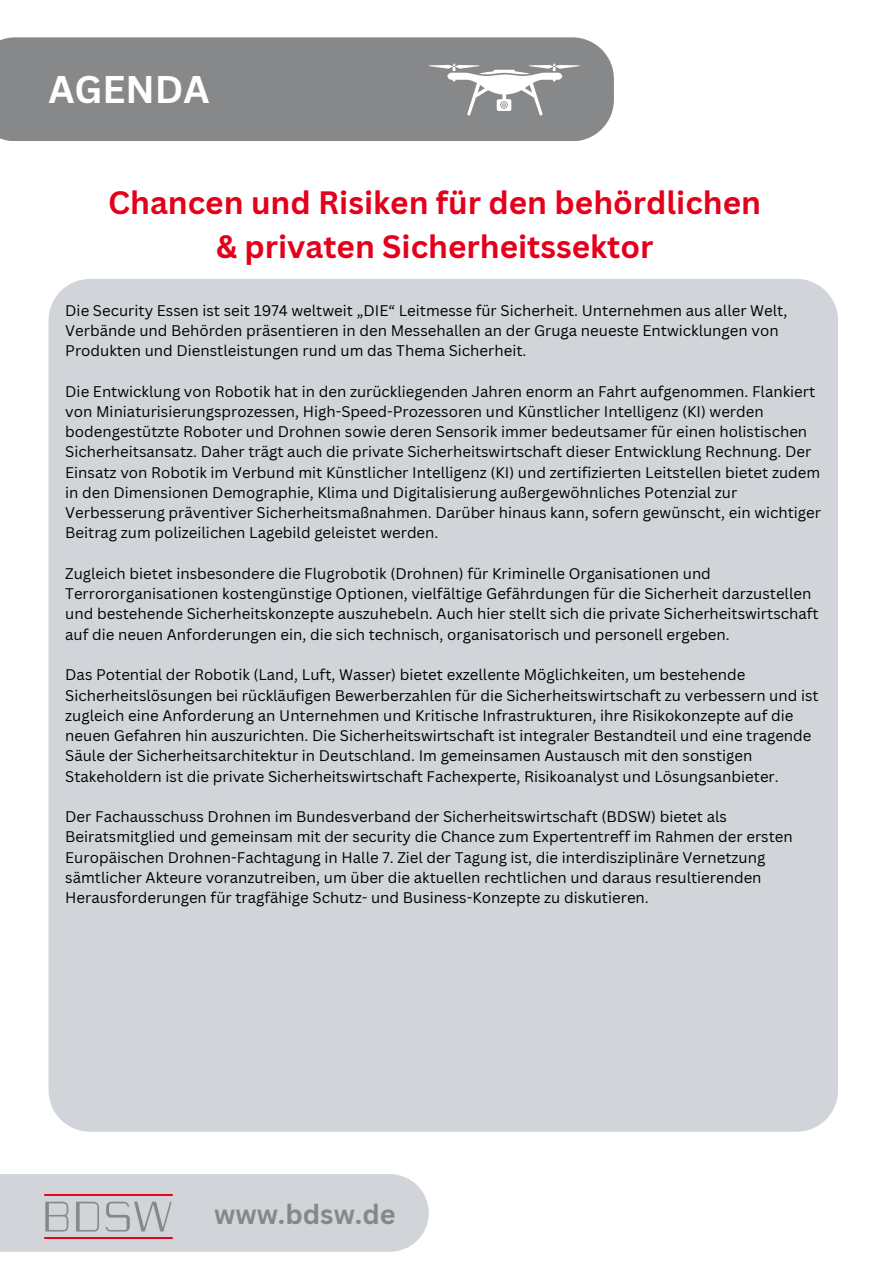
<style>
.page{position:relative;width:894px;height:1264px;background:#fff}
.page>*{position:absolute;margin:0;border:0;box-sizing:border-box;transform-origin:0 0}
.t1{font:700 37.5px "Canva Sans";color:#fff}
.t2{font:700 31.5px/43.8px "Canva Sans";color:#e4001b;text-align:center}
.t3{font:700 27px "Canva Sans";color:#868789}
.t4{font:15px/20.2px "Canva Sans";color:#000}
</style>
<div class="page">
<div style="left:0;top:37px;width:613px;height:104px;background:#87888a"></div>
<div style="left:48px;top:279px;width:789px;height:852px;background:#d1d5d9"></div>
<div style="left:0;top:1174px;width:428px;height:77px;background:#d1d5d9"></div>
<img style="left:44px;top:1194px;width:129px;height:44px">
<svg style="left:428px;top:63px;width:151px;height:52px"></svg>
<p class="t1" style="left:48px;top:63px;width:163px">AGENDA</p>
<h1 class="t2" style="left:108px;top:180px;width:654px">Chancen und Risiken für den behördlichen &amp; privaten Sicherheitssektor</h1>
<h2 class="t4" style="left:65px;top:299px;width:723px">Die Security Essen ist seit 1974 weltweit „DIE“ Leitmesse für Sicherheit. Unternehmen aus aller Welt,<br>Verbände und Behörden präsentieren in den Messehallen an der Gruga neueste Entwicklungen von<br>Produkten und Dienstleistungen rund um das Thema Sicherheit.</h2>
<p class="t4" style="left:65px;top:380px;width:757px">Die Entwicklung von Robotik hat in den zurückliegenden Jahren enorm an Fahrt aufgenommen. Flankiert von Miniaturisierungsprozessen, High-Speed-Prozessoren und Künstlicher Intelligenz (KI) werden bodengestützte Roboter und Drohnen sowie deren Sensorik immer bedeutsamer für einen holistischen Sicherheitsansatz. Daher trägt auch die private Sicherheitswirtschaft dieser Entwicklung Rechnung. Der Einsatz von Robotik im Verbund mit Künstlicher Intelligenz (KI) und zertifizierten Leitstellen bietet zudem in den Dimensionen Demographie, Klima und Digitalisierung außergewöhnliches Potenzial zur Verbesserung präventiver Sicherheitsmaßnahmen. Darüber hinaus kann, sofern gewünscht, ein wichtiger Beitrag zum polizeilichen Lagebild geleistet werden.</p>
<p class="t4" style="left:65px;top:563px;width:754px">Zugleich bietet insbesondere die Flugrobotik (Drohnen) für Kriminelle Organisationen und Terrororganisationen kostengünstige Optionen, vielfältige Gefährdungen für die Sicherheit darzustellen und bestehende Sicherheitskonzepte auszuhebeln. Auch hier stellt sich die private Sicherheitswirtschaft auf die neuen Anforderungen ein, die sich technisch, organisatorisch und personell ergeben.</p>
<p class="t4" style="left:65px;top:664px;width:754px">Das Potential der Robotik (Land, Luft, Wasser) bietet exzellente Möglichkeiten, um bestehende Sicherheitslösungen bei rückläufigen Bewerberzahlen für die Sicherheitswirtschaft zu verbessern und ist zugleich eine Anforderung an Unternehmen und Kritische Infrastrukturen, ihre Risikokonzepte auf die neuen Gefahren hin auszurichten. Die Sicherheitswirtschaft ist integraler Bestandteil und eine tragende Säule der Sicherheitsarchitektur in Deutschland. Im gemeinsamen Austausch mit den sonstigen Stakeholdern ist die private Sicherheitswirtschaft Fachexperte, Risikoanalyst und Lösungsanbieter.</p>
<p class="t4" style="left:65px;top:806px;width:728px">Der Fachausschuss Drohnen im Bundesverband der Sicherheitswirtschaft (BDSW) bietet als Beiratsmitglied und gemeinsam mit der security die Chance zum Expertentreff im Rahmen der ersten Europäischen Drohnen-Fachtagung in Halle 7. Ziel der Tagung ist, die interdisziplinäre Vernetzung sämtlicher Akteure voranzutreiben, um über die aktuellen rechtlichen und daraus resultierenden Herausforderungen für tragfähige Schutz- und Business-Konzepte zu diskutieren.</p>
<p class="t3" style="left:214px;top:1194px;width:183px">www.bdsw.de</p>
</div>
